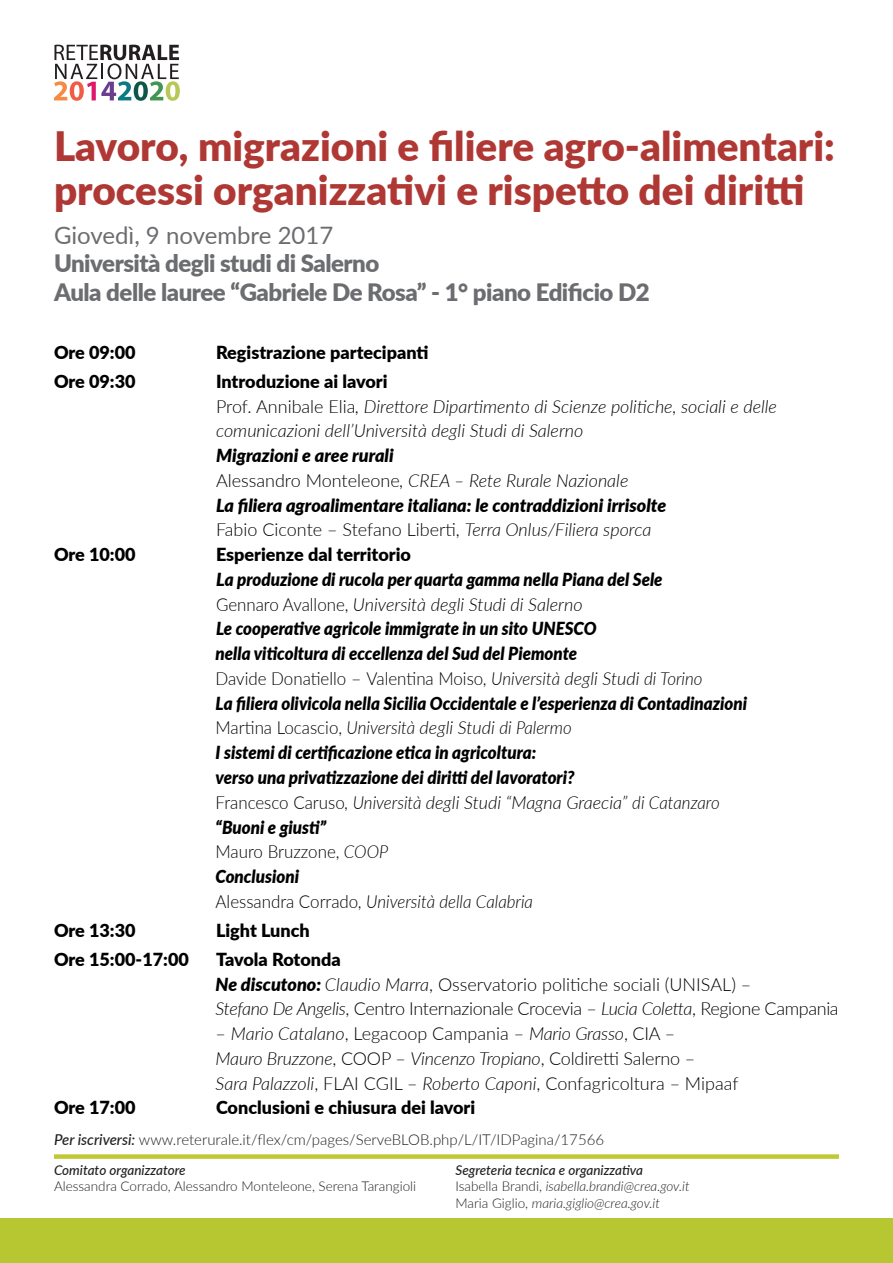
<style>
.page{position:relative;width:893px;height:1263px;background:#fff}
.page>*{position:absolute;margin:0;border:0;box-sizing:border-box;transform-origin:0 0}
.t1{font:900 40.5px/43.5px "Lato";color:#b03834}
.t2{font:900 24px/28.5px "Lato";letter-spacing:-.02em;color:#6c6d70}
.testo__40{font:300 18px/24.8px "Lato";color:#000001}
.testo__40-2{font:italic 900 18px/24.8px "Lato";color:#000001;scale:.94 1}
.testo__40-3{font:italic 300 18px/24.8px "Lato";color:#000001}
.testo__40-4{font:900 18px "Lato";color:#000001}
.testo__40-5{font:italic 300 18px "Lato";color:#000001;scale:.94 1}
.testo__40-6{font:italic 900 18px "Lato";color:#000001}
.testo__40-7{font:300 18px "Lato";color:#000001;scale:.94 1}
.testo__40-8{font:300 18px "Lato";letter-spacing:-.02em;color:#000001}
.t3{font:300 15px "Lato";color:#231f20}
.t4{font:italic 300 13.5px "Lato";color:#231f20}
.t5{font:300 13.5px "Lato";color:#231f20}
.t6{font:italic 500 13.5px "Lato";color:#231f20}
.s1{font-weight:400}
.s2{font-style:normal}
.s3{font-style:italic}
.s4{font-weight:900;font-style:italic}
.s5{font-weight:500;font-style:italic}
</style>
<div class="page">
<div style="left:0;top:1218px;width:893px;height:45px;background:#b7c732"></div>
<div style="left:54px;top:1154px;width:785px;height:5px;background:#c2c834"></div>
<svg style="left:54px;top:45px;width:126px;height:56px"></svg>
<p class="t1" style="left:54px;top:123px;width:782px">Lavoro, migrazioni e filiere agro-alimentari: processi organizzativi e rispetto dei diritti</p>
<p class="t2" style="left:54px;top:220px;width:597px"><span class="s1">Giovedì, 9 novembre 2017<br></span>Università degli studi di Salerno<br>Aula delle lauree “Gabriele De Rosa” - 1° piano Edificio D2</p>
<p class="testo__40-4" style="left:54px;top:339px;width:83px">Ore 09:00</p>
<p class="testo__40-4" style="left:216px;top:339px;width:214px">Registrazione partecipanti</p>
<p class="testo__40-4" style="left:54px;top:368px;width:83px">Ore 09:30</p>
<p class="testo__40-4" style="left:216px;top:368px;width:173px">Introduzione ai lavori</p>
<p class="testo__40-3" style="left:216px;top:393px;width:562px"><span class="s2">Prof. Annibale Elia</span>, Direttore Dipartimento di Scienze politiche, sociali e delle comunicazioni dell’Università degli Studi di Salerno</p>
<p class="testo__40-6" style="left:216px;top:442px;width:179px">Migrazioni e aree rurali</p>
<p class="testo__40-3" style="left:216px;top:467px;width:414px"><span class="s2">Alessandro Monteleone</span>, CREA – Rete Rurale Nazionale</p>
<p class="testo__40-6" style="left:216px;top:492px;width:452px">La filiera agroalimentare italiana: le contraddizioni irrisolte</p>
<p class="testo__40" style="left:216px;top:517px;width:437px">Fabio Ciconte – Stefano Liberti, <span class="s3">Terra Onlus/Filiera sporca</span></p>
<p class="testo__40-4" style="left:54px;top:541px;width:83px">Ore 10:00</p>
<p class="testo__40-4" style="left:216px;top:541px;width:196px">Esperienze dal territorio</p>
<p class="testo__40-6" style="left:216px;top:566px;width:448px">La produzione di rucola per quarta gamma nella Piana del Sele</p>
<p class="testo__40-3" style="left:216px;top:591px;width:368px"><span class="s2">Gennaro Avallone,</span> Università degli Studi di Salerno</p>
<p class="testo__40-2" style="left:216px;top:616px;width:407px">Le cooperative agricole immigrate in un sito UNESCO nella viticoltura di eccellenza del Sud del Piemonte</p>
<p class="testo__40-7" style="left:216px;top:666px;width:520px">Davide Donatiello – Valentina Moiso<span class="s3">, Università degli Studi di Torino</span></p>
<p class="testo__40-2" style="left:216px;top:690px;width:567px">La filiera olivicola nella Sicilia Occidentale e l’esperienza di Contadinazioni</p>
<p class="testo__40-5" style="left:216px;top:715px;width:380px"><span class="s2">Martina Locascio,</span> Università degli Studi di Palermo</p>
<p class="testo__40-2" style="left:216px;top:739px;width:383px">I sistemi di certificazione etica in agricoltura: verso una privatizzazione dei diritti del lavoratori?</p>
<p class="testo__40-5" style="left:216px;top:790px;width:538px"><span class="s2">Francesco Caruso</span>, Università degli Studi “Magna Graecia” di Catanzaro</p>
<p class="testo__40-2" style="left:216px;top:814px;width:119px">“Buoni e giusti”</p>
<p class="testo__40-7" style="left:216px;top:839px;width:185px">Mauro Bruzzone, <span class="s3">COOP</span></p>
<p class="testo__40-2" style="left:216px;top:863px;width:90px">Conclusioni</p>
<p class="testo__40-5" style="left:216px;top:889px;width:339px"><span class="s2">Alessandra Corrado</span>, Università della Calabria</p>
<p class="testo__40-4" style="left:54px;top:917px;width:83px">Ore 13:30</p>
<p class="testo__40-4" style="left:216px;top:917px;width:95px">Light Lunch</p>
<p class="testo__40-4" style="left:54px;top:946px;width:136px">Ore 15:00-17:00</p>
<p class="testo__40-4" style="left:216px;top:946px;width:126px">Tavola Rotonda</p>
<p class="testo__40" style="left:216px;top:971px;width:537px"><span class="s4">Ne discutono:</span> <span class="s3">Claudio Marra</span>, Osservatorio politiche sociali (UNISAL) –</p>
<p class="testo__40-8" style="left:216px;top:996px;width:625px"><span class="s3">Stefano De Angelis</span>, Centro Internazionale Crocevia – <span class="s3">Lucia Coletta</span>, Regione Campania</p>
<p class="testo__40" style="left:216px;top:1020px;width:524px">– <span class="s3">Mario Catalano</span>, Legacoop Campania – <span class="s3">Mario Grasso</span>, CIA –<br><span class="s3">Mauro Bruzzone</span>, COOP – <span class="s3">Vincenzo Tropiano</span>, Coldiretti Salerno –<br><span class="s3">Sara Palazzoli</span>, FLAI CGIL – <span class="s3">Roberto Caponi</span>, Confagricoltura – Mipaaf</p>
<p class="testo__40-4" style="left:54px;top:1094px;width:83px">Ore 17:00</p>
<p class="testo__40-4" style="left:216px;top:1094px;width:261px">Conclusioni e chiusura dei lavori</p>
<p class="t3" style="left:54px;top:1129px;width:552px"><span class="s5">Per iscriversi:</span> www.reterurale.it/flex/cm/pages/ServeBLOB.php/L/IT/IDPagina/17566</p>
<p class="t6" style="left:54px;top:1160px;width:133px">Comitato organizzatore</p>
<p class="t5" style="left:54px;top:1177px;width:364px">Alessandra Corrado, Alessandro Monteleone, Serena Tarangioli</p>
<p class="t6" style="left:455px;top:1160px;width:189px">Segreteria tecnica e organizzativa</p>
<p class="t4" style="left:455px;top:1177px;width:236px"><span class="s2">Isabella Brandi,</span> isabella.brandi@crea.gov.it</p>
<p class="t4" style="left:455px;top:1194px;width:206px"><span class="s2">Maria Giglio,</span> maria.giglio@crea.gov.it</p>
</div>
